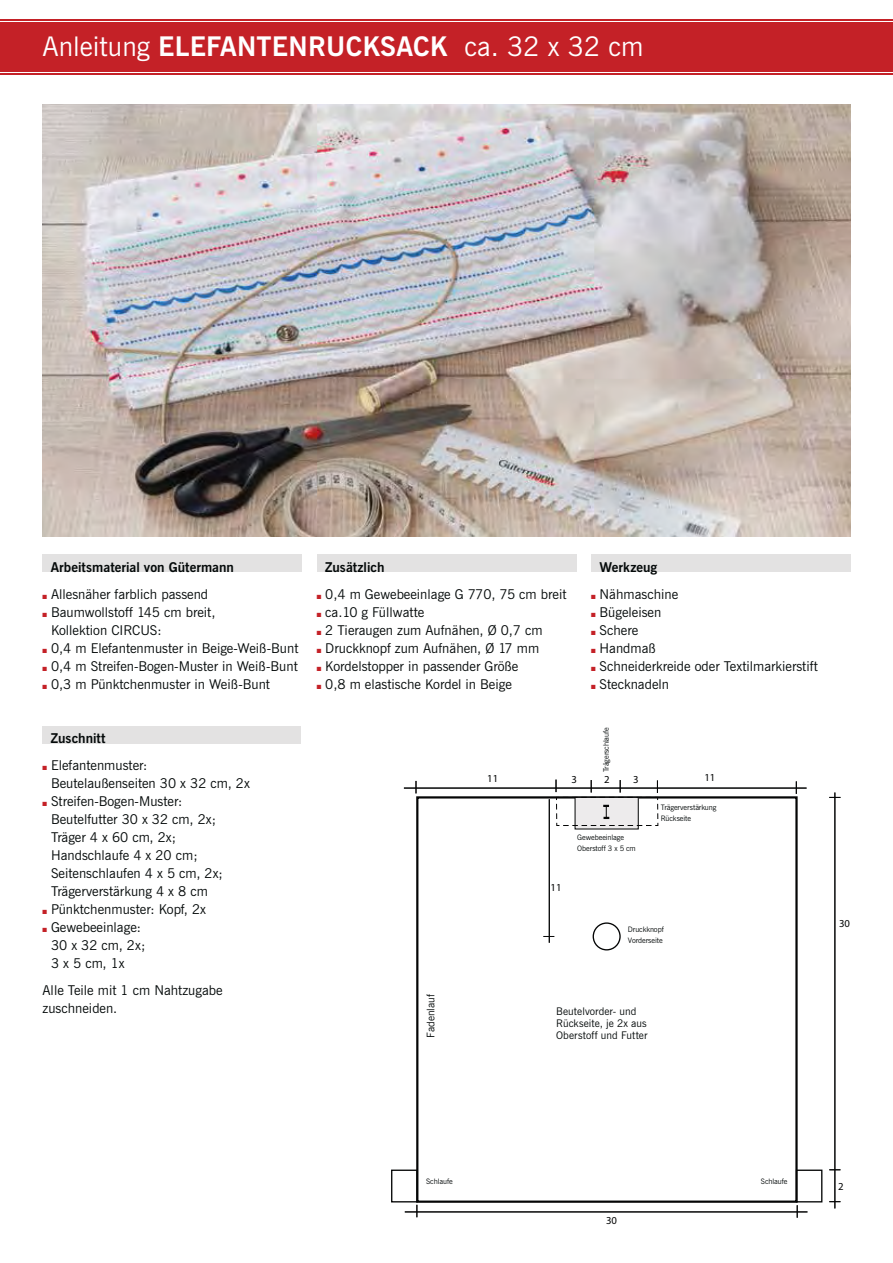
<style>
.page{position:relative;width:893px;height:1263px;background:#fff}
.page>*{position:absolute;margin:0;border:0;box-sizing:border-box;transform-origin:0 0}
.t1{font:27px "News Gothic";color:#fff}
.t2{font:13.5px/18px "News Gothic";color:#040909}
.t3{font:700 13.5px "News Gothic";color:#040909}
.t4{font:10.65px "Myriad Pro";color:#040505}
.t5{font:10.5px/12px "News Gothic";letter-spacing:.005em;color:#040909}
.t6{font:7.5px/10.5px "News Gothic";letter-spacing:-.01em;color:#040909}
.s1{font-weight:700}
</style>
<div class="page">
<img style="left:43px;top:104px;width:807px;height:432px">
<div style="left:575px;top:797px;width:63px;height:32px;background:#edebec"></div>
<hr style="left:834px;top:793px;width:1px;height:415px;background:#040505">
<hr style="left:404px;top:788px;width:402px;height:1px;background:#040505">
<svg style="left:796px;top:781px;width:1px;height:13px"></svg>
<svg style="left:555px;top:780px;width:103px;height:46px"></svg>
<div style="left:592px;top:922px;width:28px;height:29px;border:1px solid #040505;border-radius:50%"></div>
<hr style="left:549px;top:799px;width:1px;height:144px;background:#040505">
<svg style="left:391px;top:1169px;width:432px;height:49px"></svg>
<div style="left:0;top:19px;width:892px;height:56px;background:#c42127"></div>
<hr style="left:0;top:72px;width:892px;height:1px;background:#fff">
<hr style="left:0;top:21px;width:892px;height:1px;background:#fff">
<div style="left:43px;top:726px;width:258px;height:18px;background:#e3e2e2"></div>
<div style="left:43px;top:554px;width:259px;height:18px;background:#e3e2e2"></div>
<div style="left:317px;top:554px;width:259px;height:18px;background:#e3e2e2"></div>
<div style="left:591px;top:554px;width:259px;height:18px;background:#e3e2e2"></div>
<h1 class="t1" style="left:43px;top:37px;width:602px">Anleitung <span class="s1">ELEFANTENRUCKSACK</span> ca. 32 x 32 cm</h1>
<p class="t3" style="left:51px;top:562px;width:185px">Arbeitsmaterial von Gütermann</p>
<p class="t3" style="left:325px;top:562px;width:61px">Zusätzlich</p>
<p class="t3" style="left:599px;top:562px;width:59px">Werkzeug</p>
<p class="t2" style="left:51px;top:586px;width:249px">Allesnäher farblich passend<br>Baumwollstoff 145 cm breit,<br>Kollektion CIRCUS:<br>0,4 m Elefantenmuster in Beige-Weiß-Bunt 0,4 m Streifen-Bogen-Muster in Weiß-Bunt 0,3 m Pünktchenmuster in Weiß-Bunt</p>
<p class="t2" style="left:325px;top:586px;width:243px">0,4 m Gewebeeinlage G 770, 75 cm breit ca.10 g Füllwatte<br>2 Tieraugen zum Aufnähen, Ø 0,7 cm<br>Druckknopf zum Aufnähen, Ø 17 mm<br>Kordelstopper in passender Größe<br>0,8 m elastische Kordel in Beige</p>
<p class="t2" style="left:599px;top:586px;width:220px">Nähmaschine<br>Bügeleisen<br>Schere<br>Handmaß<br>Schneiderkreide oder Textilmarkierstift<br>Stecknadeln</p>
<p class="t3" style="left:51px;top:732px;width:56px">Zuschnitt</p>
<p class="t2" style="left:51px;top:757px;width:200px">Elefantenmuster:<br>Beutelaußenseiten 30 x 32 cm, 2x<br>Streifen-Bogen-Muster:<br>Beutelfutter 30 x 32 cm, 2x;<br>Träger 4 x 60 cm, 2x;<br>Handschlaufe 4 x 20 cm;<br>Seitenschlaufen 4 x 5 cm, 2x;<br>Trägerverstärkung 4 x 8 cm<br>Pünktchenmuster: Kopf, 2x<br>Gewebeeinlage:<br>30 x 32 cm, 2x;<br>3 x 5 cm, 1x</p>
<p class="t2" style="left:43px;top:982px;width:182px">Alle Teile mit 1 cm Nahtzugabe zuschneiden.</p>
<p class="t5" style="left:425px;top:1038px;width:45px;rotate:-90deg">Fadenlauf</p>
<p class="t6" style="left:601px;top:772px;width:46px;rotate:-90deg">Trägerschlaufe</p>
<p class="t4" style="left:487px;top:772px;width:12px">11</p>
<p class="t4" style="left:704px;top:771px;width:12px">11</p>
<p class="t4" style="left:604px;top:773px;width:7px">2</p>
<p class="t4" style="left:571px;top:773px;width:7px">3</p>
<p class="t4" style="left:633px;top:773px;width:7px">3</p>
<p class="t4" style="left:550px;top:881px;width:12px">11</p>
<p class="t6" style="left:577px;top:833px;width:60px">Gewebeeinlage<br>Oberstoff 3 x 5 cm</p>
<p class="t6" style="left:660px;top:803px;width:57px">Trägerverstärkung<br>Rückseite</p>
<p class="t6" style="left:628px;top:925px;width:37px">Druckknopf<br>Vorderseite</p>
<p class="t5" style="left:556px;top:1006px;width:93px">Beutelvorder- und<br>Rückseite, je 2x aus<br>Oberstoff und Futter</p>
<p class="t4" style="left:839px;top:917px;width:12px">30</p>
<p class="t6" style="left:426px;top:1177px;width:28px">Schlaufe</p>
<p class="t4" style="left:606px;top:1214px;width:12px">30</p>
<p class="t6" style="left:761px;top:1177px;width:28px">Schlaufe</p>
<p class="t4" style="left:838px;top:1180px;width:7px">2</p>
</div>
